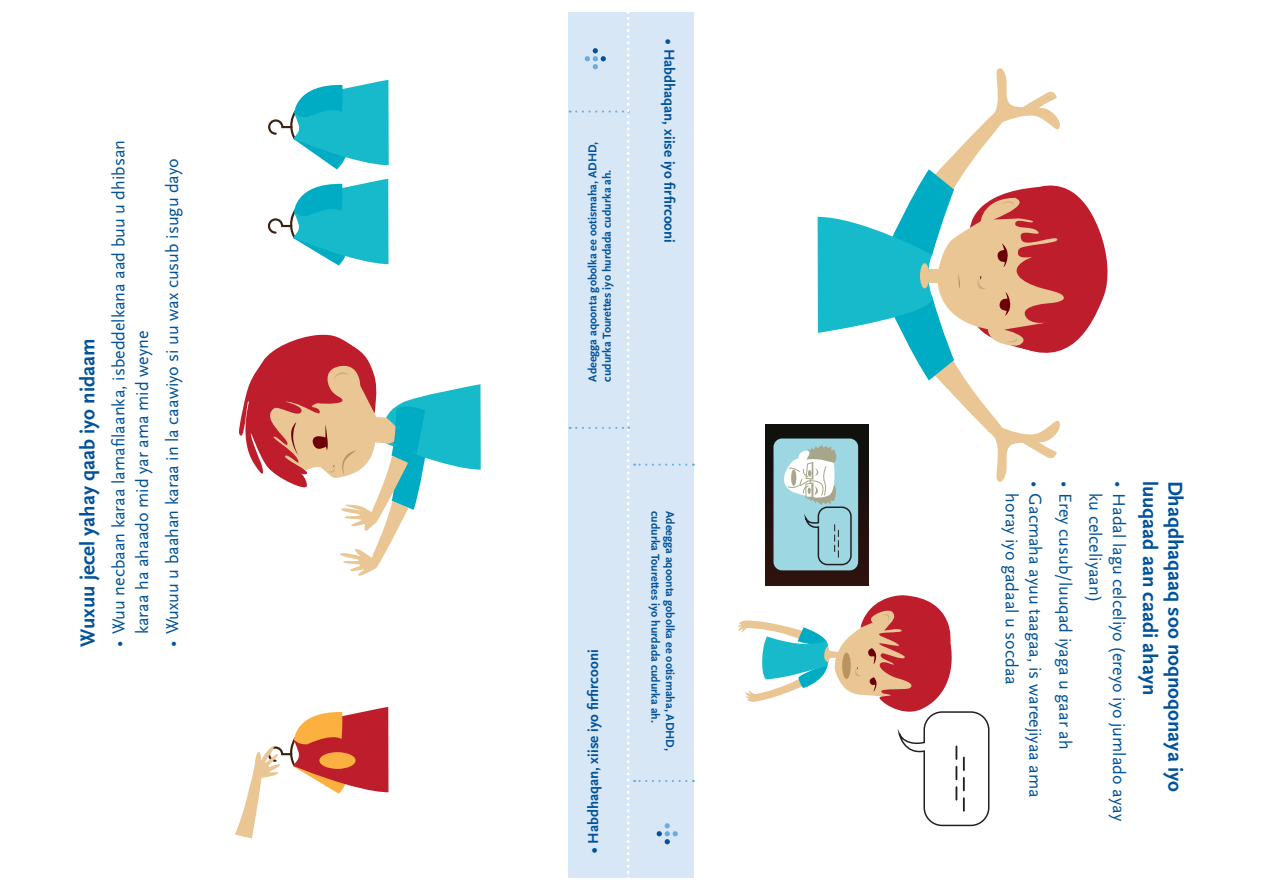
<style>
.page{position:relative;width:1263px;height:893px;background:#fff}
.page>*{position:absolute;margin:0;border:0;box-sizing:border-box;transform-origin:0 0}
.t1{font:700 21px "Scala Sans OT";color:#01529a}
.t2{font:18px/23.5px "Scala Sans OT";color:#01529a}
.t3{font:700 15px "Scala Sans OT";color:#01529a}
.t4{font:700 12px/14.4px "Scala Sans OT";color:#01529a}
</style>
<div class="page">
<div style="left:568px;top:13px;width:64px;height:865px;background:#d7e7f5"></div>
<div style="left:630px;top:13px;width:64px;height:865px;background:#d7e7f5"></div>
<svg style="left:570px;top:12px;width:116px;height:866px"></svg>
<svg style="left:765px;top:424px;width:103px;height:162px;background:#261310"></svg>
<div style="left:773px;top:438px;width:85px;height:132px;background:#9dd8e2;border-radius:8px"></div>
<svg style="left:738px;top:595px;width:252px;height:232px"></svg>
<div style="left:842px;top:653px;width:9px;height:26px;background:#b9945f;border-radius:50%"></div>
<svg style="left:780px;top:68px;width:328px;height:498px"></svg>
<svg style="left:267px;top:179px;width:121px;height:87px"></svg>
<svg style="left:268px;top:80px;width:121px;height:89px"></svg>
<svg style="left:235px;top:707px;width:153px;height:131px"></svg>
<svg style="left:239px;top:334px;width:242px;height:242px"></svg>
<p class="t1" style="left:76px;top:647px;width:310px;rotate:-90deg">Wuxuu jecel yahay qaab iyo nidaam</p>
<p class="t2" style="left:107px;top:634px;width:496px;text-indent:-13px;rotate:-90deg">• Wuu necbaan karaa lamafilaanka, isbeddelkana aad buu u dhibsan karaa ha ahaado mid yar ama mid weyne</p>
<p class="t2" style="left:161px;top:647px;width:491px;rotate:-90deg">• Wuxuu u baahan karaa in la caawiyo si uu wax cusub isugu dayo</p>
<p class="t4" style="left:586px;top:381px;width:241px;rotate:-90deg">Adeegga aqoonta gobolka ee ootismaha, ADHD, cudurka Tourettes iyo hurdada cudurka ah.</p>
<p class="t3" style="left:678px;top:39px;width:205px;rotate:90deg">• Habdhaqan, xiise iyo firfircooni</p>
<p class="t3" style="left:585px;top:853px;width:205px;rotate:-90deg">• Habdhaqan, xiise iyo firfircooni</p>
<p class="t4" style="left:662px;top:511px;width:214px;rotate:90deg">cudurka Tourettes iyo hurdada cudurka ah.</p>
<p class="t4" style="left:677px;top:511px;width:241px;rotate:90deg">Adeegga aqoonta gobolka ee ootismaha, ADHD,</p>
<p class="t2" style="left:1047px;top:493px;width:306px;text-indent:-13px;rotate:90deg">• Gacmaha ayuu taagaa, is wareejiyaa ama horay iyo gadaal u socdaa</p>
<p class="t2" style="left:1077px;top:480px;width:270px;rotate:90deg">• Erey cusub/luuqad iyaga u gaar ah</p>
<p class="t2" style="left:1130px;top:480px;width:342px;rotate:90deg">• Hadal lagu celceliyo (ereyo iyo jumlado ayay</p>
<p class="t1" style="left:1162px;top:480px;width:216px;rotate:90deg">luuqaad aan caadi ahayn</p>
<p class="t1" style="left:1187px;top:480px;width:313px;rotate:90deg">Dhaqdhaqaaq soo noqnoqonaya iyo</p>
<p class="t2" style="left:1107px;top:493px;width:111px;rotate:90deg">ku celceliyaan)</p>
</div>
